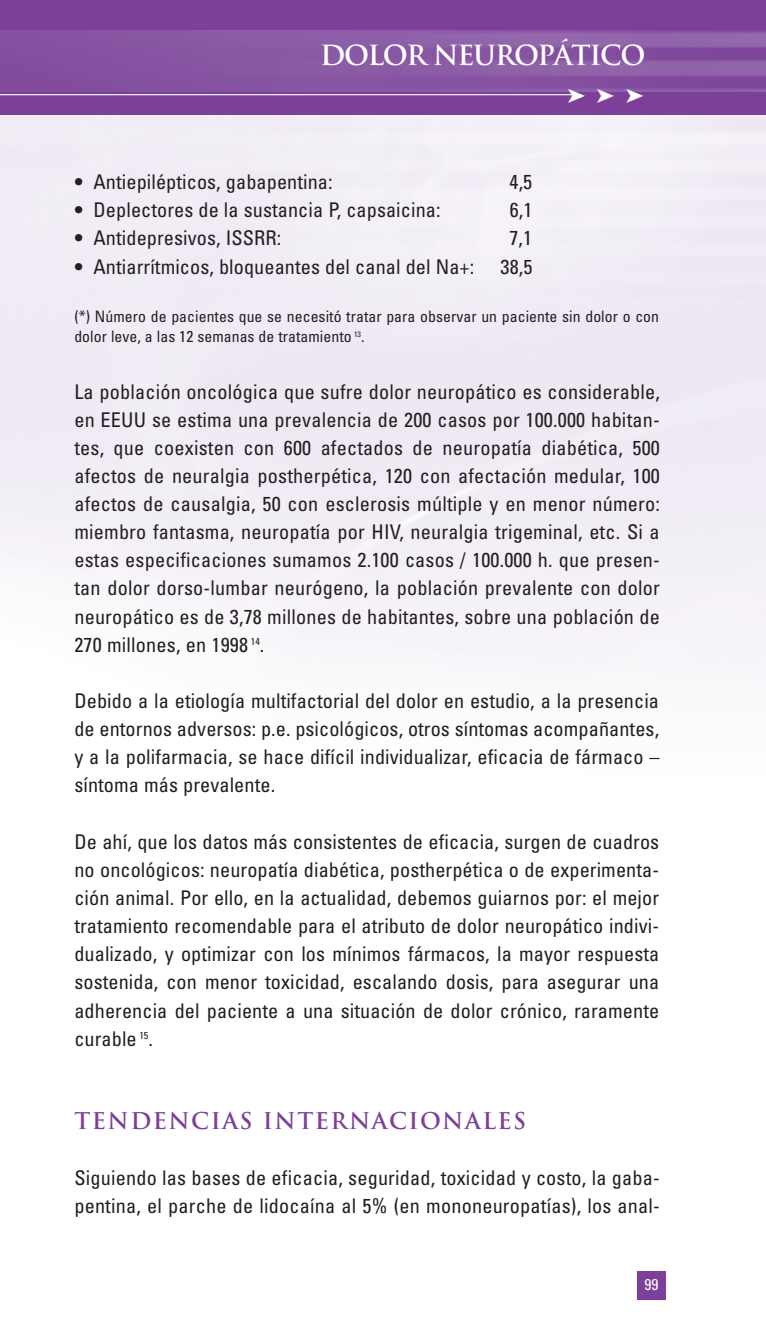
<style>
.page{position:relative;width:766px;height:1340px;background:#fff}
.page>*{position:absolute;margin:0;border:0;box-sizing:border-box;transform-origin:0 0}
.t1{font:700 27px "Trajan";letter-spacing:-.045em;color:#fff}
.t2{font:700 22.5px "Trajan";letter-spacing:.065em;color:#7c4099}
.t3{font:20.47px "Zapf Dingbats ITC";color:#fff}
.t4{font:condensed 20.25px/28.1px "Univers";letter-spacing:.005em;color:#231f20;text-align:justify}
.t5{font:condensed 15.75px/20.2px "Univers";letter-spacing:.005em;color:#231f20}
.t6{font:condensed 15.75px "Univers";color:#fff}
.s1{font-weight:700}
</style>
<div class="page">
<div style="left:637px;top:1270px;width:28px;height:29px;background:#7c4099"></div>
<div style="left:0;top:0;width:765px;height:115px;background:#7c4099"></div>
<img style="left:0;top:30px;width:765px;height:61px">
<hr style="left:0;top:94px;width:579px;height:1px;background:#fff">
<h1 class="t1" style="left:320px;top:40px;width:327px">DOLOR NEUROPÁTICO</h1>
<p class="t3" style="left:567px;top:84px;width:78px">➤➤➤</p>
<p class="t4" style="left:74px;top:169px;width:260px"><span class="s1">•</span> Antiepilépticos, gabapentina:</p>
<p class="t4" style="left:509px;top:169px;width:24px">4,5</p>
<p class="t4" style="left:74px;top:198px;width:367px"><span class="s1">•</span> Deplectores de la sustancia P, capsaicina:</p>
<p class="t4" style="left:509px;top:198px;width:24px">6,1</p>
<p class="t4" style="left:74px;top:226px;width:208px"><span class="s1">•</span> Antidepresivos, ISSRR:</p>
<p class="t4" style="left:509px;top:226px;width:24px">7,1</p>
<p class="t4" style="left:74px;top:254px;width:401px"><span class="s1">•</span> Antiarrítmicos, bloqueantes del canal del Na+:</p>
<p class="t4" style="left:500px;top:254px;width:33px">38,5</p>
<p class="t5" style="left:74px;top:307px;width:586px">(*) Número de pacientes que se necesitó tratar para observar un paciente sin dolor o con dolor leve, a las 12 semanas de tratamiento <sup>13</sup>.</p>
<p class="t4" style="left:74px;top:379px;width:587px">La población oncológica que sufre dolor neuropático es considerable, en EEUU se estima una prevalencia de 200 casos por 100.000 habitan&shy;tes, que coexisten con 600 afectados de neuropatía diabética, 500 afectos de neuralgia postherpética, 120 con afectación medular, 100 afectos de causalgia, 50 con esclerosis múltiple y en menor número: miembro fantasma, neuropatía por HIV, neuralgia trigeminal, etc. Si a estas especificaciones sumamos 2.100 casos / 100.000 h. que presen&shy;tan dolor dorso-lumbar neurógeno, la población prevalente con dolor neuropático es de 3,78 millones de habitantes, sobre una población de 270 millones, en 1998 <sup>14</sup>.</p>
<p class="t4" style="left:74px;top:688px;width:586px">Debido a la etiología multifactorial del dolor en estudio, a la presencia de entornos adversos: p.e. psicológicos, otros síntomas acompañantes, y a la polifarmacia, se hace difícil individualizar, eficacia de fármaco – síntoma más prevalente.</p>
<p class="t4" style="left:74px;top:829px;width:586px">De ahí, que los datos más consistentes de eficacia, surgen de cuadros no oncológicos: neuropatía diabética, postherpética o de experimenta&shy;ción animal. Por ello, en la actualidad, debemos guiarnos por: el mejor tratamiento recomendable para el atributo de dolor neuropático indivi&shy;dualizado, y optimizar con los mínimos fármacos, la mayor respuesta sostenida, con menor toxicidad, escalando dosis, para asegurar una adherencia del paciente a una situación de dolor crónico, raramente curable <sup>15</sup>.</p>
<p class="t2" style="left:74px;top:1108px;width:453px">TENDENCIAS INTERNACIONALES</p>
<p class="t4" style="left:74px;top:1165px;width:587px">Siguiendo las bases de eficacia, seguridad, toxicidad y costo, la gaba&shy;pentina, el parche de lidocaína al 5% (en mononeuropatías), los anal-</p>
<p class="t6" style="left:644px;top:1278px;width:16px">99</p>
</div>
